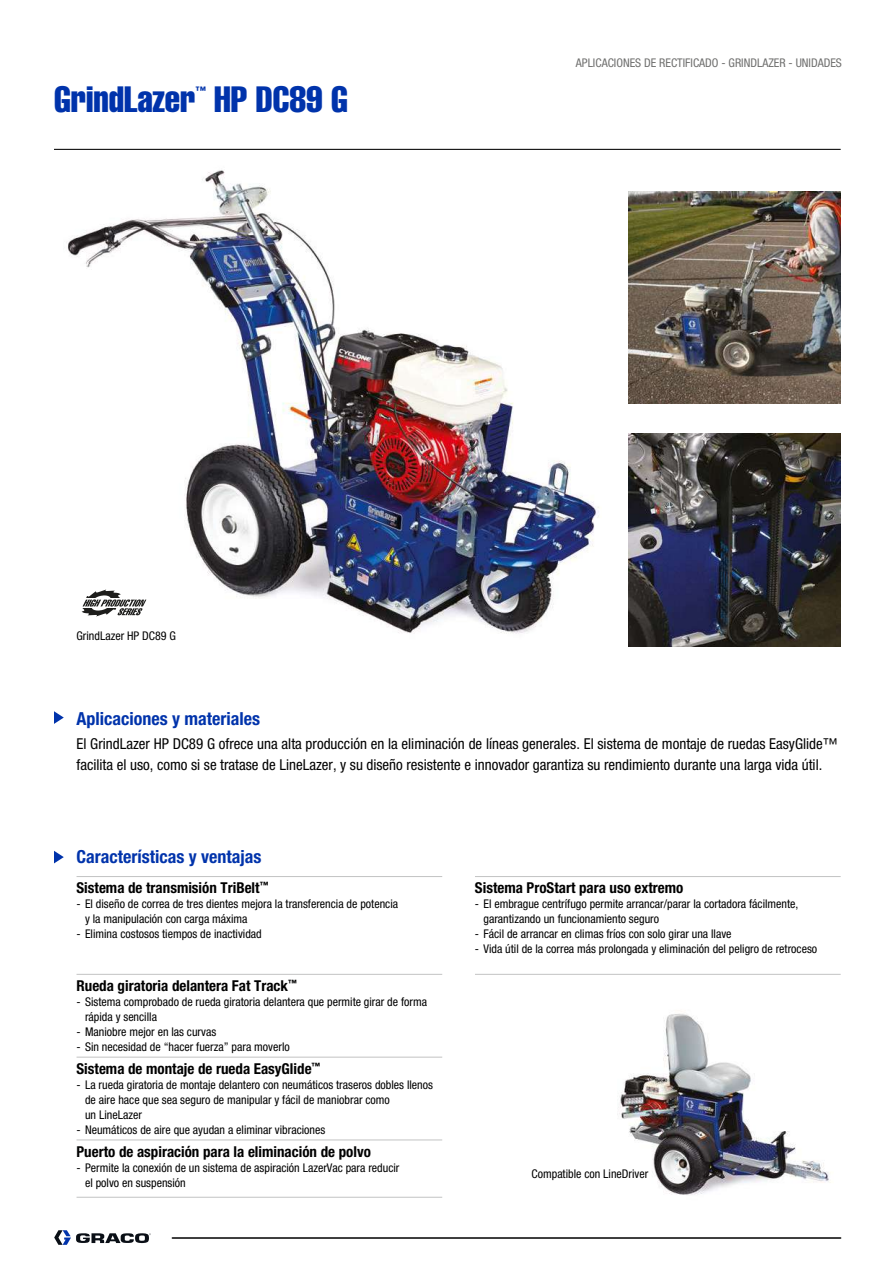
<style>
.page{position:relative;width:893px;height:1263px;background:#fff}
.page>*{position:absolute;margin:0;border:0;box-sizing:border-box;transform-origin:0 0}
.t1{font:36px "Helvetica LT Std Comp";color:#0033ab}
.t2{font:700 condensed 18px "Helvetica Neue LT Std";color:#0033ab}
.t3{font:condensed 15px/21px "Helvetica Neue LT Std";color:#000}
.t4{font:700 condensed 15px "Helvetica Neue LT Std";color:#000}
.t5{font:condensed 12px/15px "Helvetica Neue LT Std";color:#000}
.t6{font:condensed 12px "Helvetica Neue LT Std";color:#6f6f6e}
.t7{font:10.5px "Helvetica LT Std Comp";color:#0033ab}
</style>
<div class="page">
<hr style="left:54px;top:149px;width:787px;height:1px;background:#000">
<svg style="left:54px;top:1230px;width:97px;height:15px"></svg>
<hr style="left:172px;top:1237px;width:669px;height:2px;background:#000">
<img style="left:66px;top:170px;width:533px;height:464px">
<img style="left:628px;top:191px;width:213px;height:213px">
<svg style="left:82px;top:589px;width:64px;height:27px"></svg>
<img style="left:628px;top:434px;width:213px;height:212px">
<img style="left:617px;top:1013px;width:214px;height:182px">
<svg style="left:54px;top:711px;width:10px;height:13px"></svg>
<svg style="left:54px;top:851px;width:10px;height:12px"></svg>
<hr style="left:77px;top:876px;width:365px;height:1px;background:#c5c6c6">
<hr style="left:475px;top:876px;width:366px;height:1px;background:#c5c6c6">
<hr style="left:77px;top:974px;width:365px;height:1px;background:#c5c6c6">
<hr style="left:475px;top:974px;width:366px;height:1px;background:#c5c6c6">
<hr style="left:77px;top:1056px;width:365px;height:2px;background:#c5c6c6">
<hr style="left:77px;top:1139px;width:365px;height:1px;background:#c5c6c6">
<hr style="left:77px;top:1197px;width:365px;height:1px;background:#c5c6c6">
<h1 class="t1" style="left:54px;top:76px;width:143px">GrindLazer</h1>
<p class="t7" style="left:195px;top:83px;width:12px">™</p>
<h1 class="t1" style="left:214px;top:76px;width:135px">HP DC89 G</h1>
<p class="t5" style="left:77px;top:628px;width:101px">GrindLazer HP DC89 G</p>
<h2 class="t2" style="left:77px;top:708px;width:185px">Aplicaciones y materiales</h2>
<p class="t6" style="left:576px;top:56px;width:268px">APLICACIONES DE RECTIFICADO - GRINDLAZER - UNIDADES</p>
<p class="t3" style="left:77px;top:733px;width:763px">El GrindLazer HP DC89 G ofrece una alta producción en la eliminación de líneas generales. El sistema de montaje de ruedas EasyGlide™ facilita el uso, como si se tratase de LineLazer, y su diseño resistente e innovador garantiza su rendimiento durante una larga vida útil.</p>
<h2 class="t2" style="left:77px;top:846px;width:186px">Características y ventajas</h2>
<p class="t4" style="left:77px;top:879px;width:193px">Sistema de transmisión TriBelt<sup>™</sup></p>
<p class="t5" style="left:85px;top:896px;width:315px;text-indent:-9px">- El diseño de correa de tres dientes mejora la transferencia de potencia y la manipulación con carga máxima</p>
<p class="t5" style="left:77px;top:926px;width:187px">- Elimina costosos tiempos de inactividad</p>
<p class="t4" style="left:475px;top:879px;width:210px">Sistema ProStart para uso extremo</p>
<p class="t5" style="left:483px;top:896px;width:316px;text-indent:-9px">- El embrague centrífugo permite arrancar/parar la cortadora fácilmente, garantizando un funcionamiento seguro</p>
<p class="t5" style="left:475px;top:926px;width:258px">- Fácil de arrancar en climas fríos con solo girar una llave</p>
<p class="t5" style="left:475px;top:941px;width:344px">- Vida útil de la correa más prolongada y eliminación del peligro de retroceso</p>
<p class="t4" style="left:77px;top:977px;width:222px">Rueda giratoria delantera Fat Track<sup>™</sup></p>
<p class="t5" style="left:85px;top:994px;width:343px;text-indent:-9px">- Sistema comprobado de rueda giratoria delantera que permite girar de forma rápida y sencilla</p>
<p class="t5" style="left:77px;top:1024px;width:141px">- Maniobre mejor en las curvas</p>
<p class="t5" style="left:77px;top:1039px;width:215px">- Sin necesidad de “hacer fuerza” para moverlo</p>
<p class="t4" style="left:77px;top:1059px;width:245px">Sistema de montaje de rueda EasyGlide<sup>™</sup></p>
<p class="t5" style="left:85px;top:1077px;width:349px;text-indent:-9px">- La rueda giratoria de montaje delantero con neumáticos traseros dobles llenos de aire hace que sea seguro de manipular y fácil de maniobrar como<br>un LineLazer</p>
<p class="t5" style="left:77px;top:1122px;width:250px">- Neumáticos de aire que ayudan a eliminar vibraciones</p>
<p class="t4" style="left:77px;top:1142px;width:296px">Puerto de aspiración para la eliminación de polvo</p>
<p class="t5" style="left:85px;top:1160px;width:316px;text-indent:-9px">- Permite la conexión de un sistema de aspiración LazerVac para reducir el polvo en suspensión</p>
<p class="t5" style="left:532px;top:1166px;width:118px">Compatible con LineDriver</p>
</div>
